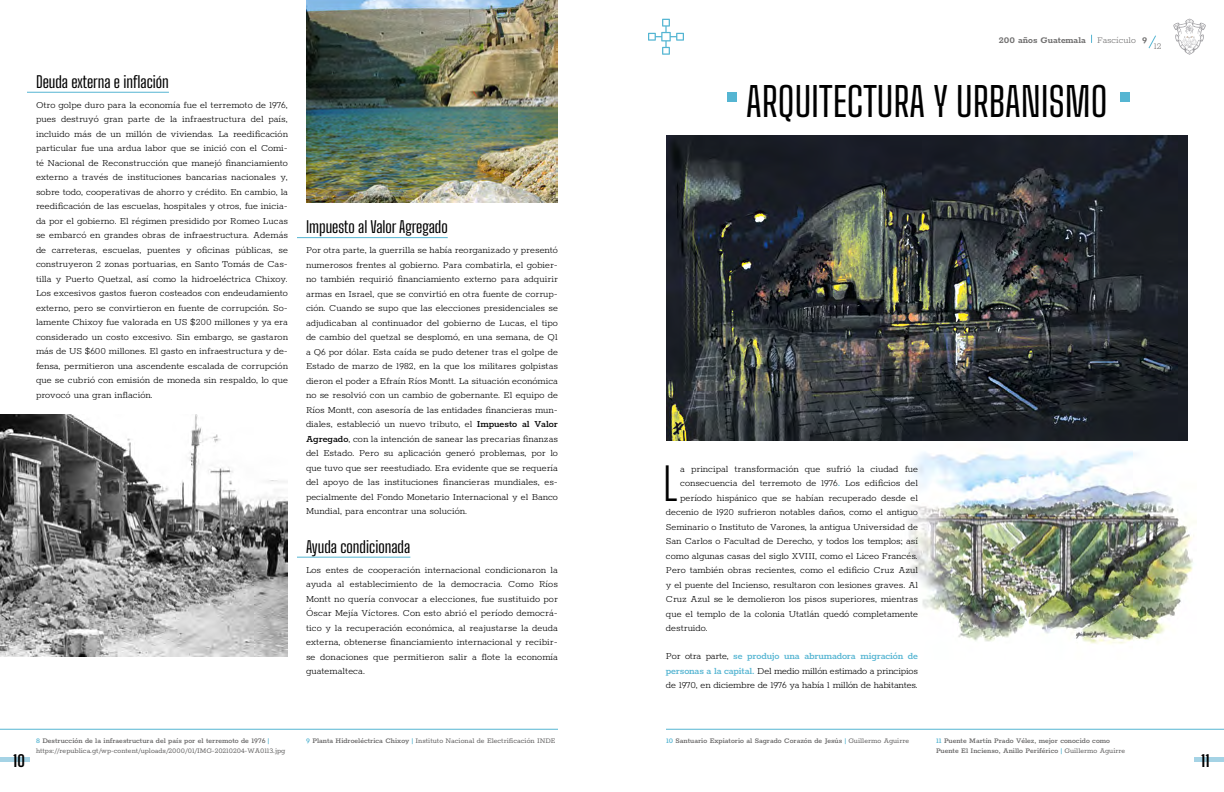
<style>
.page{position:relative;width:1224px;height:792px;background:#fff}
.page>*{position:absolute;margin:0;border:0;box-sizing:border-box;transform-origin:0 0}
.t1{font:300 44.5px "Big Shoulders Text";color:#000}
.t2{font:40px "Big Shoulders Text";color:#000}
.t3{font:16px "Big Shoulders Text";color:#000}
.t4{font:700 16px "Big Shoulders Text";color:#000}
.t5{font:300 10.5px/14.5px "Rokkitt";letter-spacing:-.005em;color:#000;text-align:justify}
.t6{font:700 10px "Rokkitt";color:#706f6f}
.t7{font:300 10px "Rokkitt";color:#706f6f}
.t8{font:8px/10px "Rokkitt";color:#646363}
.t9{font:500 8px/10px "Rokkitt";color:#646363}
.s1{font-weight:500}
.s2{font-weight:700}
.s3{font-weight:600;color:#55b5d2}
.s4{font-weight:400}
</style>
<div class="page">
<img style="left:907px;top:451px;width:289px;height:193px">
<hr style="left:27px;top:92px;width:142px;height:1px;background:#55b5d2">
<hr style="left:297px;top:237px;width:151px;height:1px;background:#55b5d2">
<hr style="left:297px;top:557px;width:113px;height:1px;background:#55b5d2">
<img style="left:0;top:414px;width:288px;height:243px">
<img style="left:306px;top:0;width:252px;height:202px">
<img style="left:666px;top:135px;width:522px;height:306px">
<div style="left:727px;top:93px;width:10px;height:9px;background:#55b5d2"></div>
<div style="left:1120px;top:93px;width:10px;height:9px;background:#55b5d2"></div>
<hr style="left:0;top:729px;width:558px;height:1px;background:#55b5d2">
<hr style="left:666px;top:729px;width:558px;height:1px;background:#55b5d2">
<hr style="left:1195px;top:758px;width:29px;height:4px;background:#a5d3e5">
<hr style="left:0;top:758px;width:29px;height:4px;background:#a5d3e5">
<svg style="left:1148px;top:35px;width:8px;height:14px"></svg>
<svg style="left:1173px;top:19px;width:33px;height:36px"></svg>
<svg style="left:648px;top:19px;width:36px;height:36px"></svg>
<h3 class="t3" style="left:36px;top:69px;width:134px">Deuda externa e inflación</h3>
<p class="t5" style="left:36px;top:97px;width:254px">Otro golpe duro para la economía fue el terremoto de 1976, pues destruyó gran parte de la infraestructura del país, incluido más de un millón de viviendas. La reedificación particular fue una ardua labor que se inició con el Comi&shy;té Nacional de Reconstrucción que manejó financiamiento externo a través de instituciones bancarias nacionales y, sobre todo, cooperativas de ahorro y crédito. En cambio, la reedificación de las escuelas, hospitales y otros, fue inicia&shy;da por el gobierno. El régimen presidido por Romeo Lucas se embarcó en grandes obras de infraestructura. Además de carreteras, escuelas, puentes y oficinas públicas, se construyeron 2 zonas portuarias, en Santo Tomás de Cas&shy;tilla y Puerto Quetzal, así como la hidroeléctrica Chixoy.<br>Los excesivos gastos fueron costeados con endeudamiento externo, pero se convirtieron en fuente de corrupción. So&shy;lamente Chixoy fue valorada en US $200 millones y ya era considerado un costo excesivo. Sin embargo, se gastaron más de US $600 millones. El gasto en infraestructura y de&shy;fensa, permitieron una ascendente escalada de corrupción que se cubrió con emisión de moneda sin respaldo, lo que provocó una gran inflación.</p>
<h3 class="t3" style="left:306px;top:215px;width:143px">Impuesto al Valor Agregado</h3>
<p class="t5" style="left:306px;top:242px;width:254px">Por otra parte, la guerrilla se había reorganizado y presentó numerosos frentes al gobierno. Para combatirla, el gobier&shy;no también requirió financiamiento externo para adquirir armas en Israel, que se convirtió en otra fuente de corrup&shy;ción. Cuando se supo que las elecciones presidenciales se adjudicaban al continuador del gobierno de Lucas, el tipo de cambio del quetzal se desplomó, en una semana, de Q1 a Q6 por dólar. Esta caída se pudo detener tras el golpe de Estado de marzo de 1982, en la que los militares golpistas dieron el poder a Efraín Ríos Montt. La situación económica no se resolvió con un cambio de gobernante. El equipo de Ríos Montt, con asesoría de las entidades financieras mun&shy;diales, estableció un nuevo tributo, el <span class="s1">Impuesto al Valor Agregado</span>, con la intención de sanear las precarias finanzas del Estado. Pero su aplicación generó problemas, por lo que tuvo que ser reestudiado. Era evidente que se requería del apoyo de las instituciones financieras mundiales, es&shy;pecialmente del Fondo Monetario Internacional y el Banco Mundial, para encontrar una solución.</p>
<h3 class="t3" style="left:306px;top:534px;width:106px">Ayuda condicionada</h3>
<p class="t5" style="left:306px;top:562px;width:254px">Los entes de cooperación internacional condicionaron la ayuda al establecimiento de la democracia. Como Ríos Montt no quería convocar a elecciones, fue sustituido por Óscar Mejía Víctores. Con esto abrió el período democrá&shy;tico y la recuperación económica, al reajustarse la deuda externa, obtenerse financiamiento internacional y recibir&shy;se donaciones que permitieron salir a flote la economía guatemalteca.</p>
<p class="t6" style="left:999px;top:33px;width:88px">200 años Guatemala</p>
<p class="t7" style="left:1097px;top:34px;width:52px">Fascículo <span class="s2">9</span></p>
<p class="t7" style="left:1154px;top:39px;width:9px">12</p>
<h2 class="t2" style="left:746px;top:71px;width:363px">ARQUITECTURA Y URBANISMO</h2>
<h1 class="t1" style="left:663px;top:450px;width:15px">L</h1>
<p class="t5" style="left:680px;top:461px;width:239px">a principal transformación que sufrió la ciudad fue</p>
<p class="t5" style="left:680px;top:475px;width:239px">consecuencia del terremoto de 1976<span class="s3">.</span> Los edificios del</p>
<p class="t5" style="left:680px;top:490px;width:239px">período hispánico que se habían recuperado desde el</p>
<p class="t5" style="left:666px;top:504px;width:254px">decenio de 1920 sufrieron notables daños, como el antiguo</p>
<p class="t5" style="left:666px;top:519px;width:254px">Seminario o Instituto de Varones, la antigua Universidad de</p>
<p class="t5" style="left:666px;top:533px;width:254px">San Carlos o Facultad de Derecho, y todos los templos; así</p>
<p class="t5" style="left:666px;top:548px;width:254px">como algunas casas del siglo XVIII, como el Liceo Francés.</p>
<p class="t5" style="left:666px;top:562px;width:254px">Pero también obras recientes, como el edificio Cruz Azul</p>
<p class="t5" style="left:666px;top:577px;width:254px">y el puente del Incienso, resultaron con lesiones graves. Al</p>
<p class="t5" style="left:666px;top:591px;width:254px">Cruz Azul se le demolieron los pisos superiores, mientras</p>
<p class="t5" style="left:666px;top:606px;width:254px">que el templo de la colonia Utatlán quedó completamente</p>
<p class="t5" style="left:666px;top:620px;width:43px">destruido.</p>
<p class="t5" style="left:666px;top:648px;width:254px">Por otra parte, <span class="s3">se produjo una abrumadora migración de personas a la capital.</span> Del medio millón estimado a principios de 1970, en diciembre de 1976 ya había 1 millón de habitantes.</p>
<p class="t8" style="left:36px;top:735px;width:251px"><span class="s3">8</span> <span class="s1">Destrucción de la infraestructura del país por el terremoto de 1976</span> <span class="s3">| </span>https://republica.gt/wp-content/uploads/2000/01/IMG-20210204-WA0113.jpg</p>
<p class="t8" style="left:306px;top:735px;width:251px"><span class="s3">9</span> <span class="s1">Planta Hidroeléctrica Chixoy</span> <span class="s3">|</span> Instituto Nacional de Electrificación INDE</p>
<p class="t9" style="left:666px;top:735px;width:245px"><span class="s3">10</span> Santuario Expiatorio al Sagrado Corazón de Jesús <span class="s3">|</span> <span class="s4">Guillermo Aguirre</span></p>
<p class="t9" style="left:936px;top:735px;width:191px"><span class="s3">11</span> Puente Martín Prado Vélez, mejor conocido como<br>Puente El Incienso, Anillo Periférico <span class="s3">|</span> <span class="s4">Guillermo Aguirre</span></p>
<h3 class="t4" style="left:13px;top:748px;width:13px">10</h3>
<h3 class="t4" style="left:1201px;top:748px;width:10px">11</h3>
</div>
